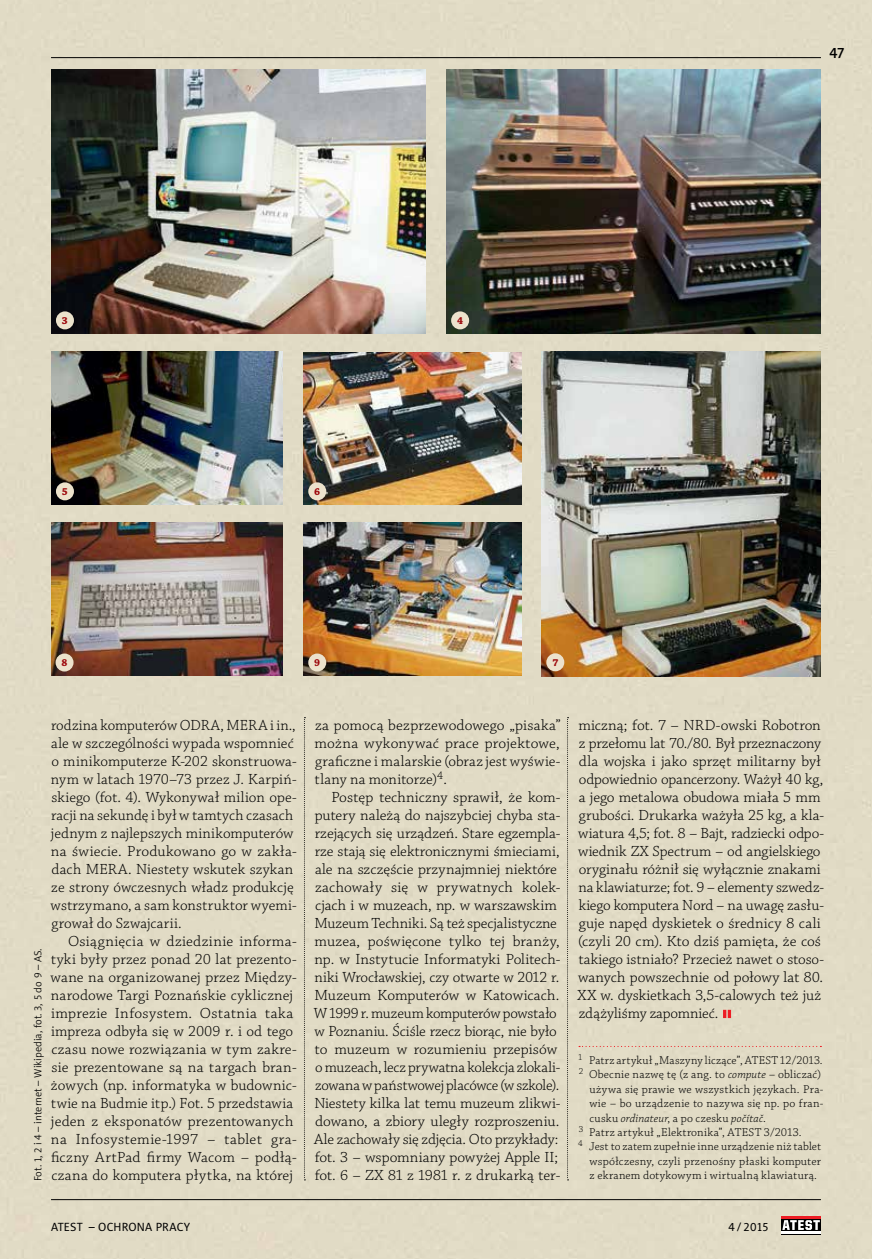
<style>
.page{position:relative;width:872px;height:1259px;background:#e1dbc5}
.page>*{position:absolute;margin:0;border:0;box-sizing:border-box;transform-origin:0 0}
.t1{font:300 15.45px/18px "Chaparral Pro";letter-spacing:.005em;color:#000}
.t2{font:15px "Naomi Sans EFN Medium";color:#000}
.t3{font:300 12px "Chaparral Pro";letter-spacing:.02em;color:#000}
.t4{font:italic 300 12px "Chaparral Pro";letter-spacing:.01em;color:#000}
.t5{font:12px "Naomi Sans EFN";letter-spacing:.015em;color:#000}
.t6{font:700 10.65px "Chaparral Pro";color:#9e0b0f}
.t7{font:10.5px "Naomi Sans EFN Light";color:#000}
.s1{font-style:italic}
.s2{font-style:normal}
</style>
<div class="page">
<svg style="left:579px;top:1046px;width:242px;height:1px"></svg>
<svg style="left:723px;top:1009px;width:8px;height:9px"></svg>
<svg style="left:567px;top:717px;width:1px;height:463px"></svg>
<svg style="left:304px;top:717px;width:1px;height:463px"></svg>
<img style="left:51px;top:70px;width:374px;height:264px">
<img style="left:446px;top:70px;width:375px;height:264px">
<img style="left:51px;top:352px;width:231px;height:153px">
<img style="left:304px;top:352px;width:217px;height:152px">
<img style="left:542px;top:352px;width:279px;height:324px">
<img style="left:51px;top:523px;width:231px;height:153px">
<img style="left:304px;top:523px;width:217px;height:153px">
<hr style="left:51px;top:57px;width:770px;height:1px;background:#000">
<div style="left:781px;top:1218px;width:40px;height:13px;background:#000"></div>
<hr style="left:781px;top:1231px;width:40px;height:2px;background:#fff">
<hr style="left:781px;top:1216px;width:40px;height:2px;background:#ed1d24">
<hr style="left:781px;top:1233px;width:40px;height:1px;background:#000">
<svg style="left:782px;top:1220px;width:38px;height:10px"></svg>
<hr style="left:51px;top:1199px;width:770px;height:1px;background:#000">
<div style="left:56px;top:311px;width:18px;height:18px;background:#ece2cc;border-radius:50%"></div>
<div style="left:56px;top:482px;width:18px;height:18px;background:#ece2cc;border-radius:50%"></div>
<div style="left:308px;top:482px;width:18px;height:18px;background:#ece2cc;border-radius:50%"></div>
<div style="left:546px;top:653px;width:18px;height:18px;background:#ece2cc;border-radius:50%"></div>
<div style="left:56px;top:653px;width:18px;height:18px;background:#ece2cc;border-radius:50%"></div>
<div style="left:308px;top:653px;width:18px;height:18px;background:#ece2cc;border-radius:50%"></div>
<div style="left:451px;top:311px;width:18px;height:18px;background:#ece2cc;border-radius:50%"></div>
<p class="t2" style="left:829px;top:44px;width:17px">47</p>
<p class="t6" style="left:62px;top:315px;width:7px">3</p>
<p class="t6" style="left:62px;top:486px;width:8px">5</p>
<p class="t6" style="left:314px;top:486px;width:8px">6</p>
<p class="t6" style="left:457px;top:315px;width:8px">4</p>
<p class="t6" style="left:62px;top:657px;width:8px">8</p>
<p class="t6" style="left:314px;top:657px;width:8px">9</p>
<p class="t6" style="left:552px;top:656px;width:7px">7</p>
<p class="t1" style="left:51px;top:717px;width:248px">rodzina komputerów ODRA, MERA i in., ale w szczególności wypada wspomnieć o minikomputerze K‑202 skonstruowa‑ nym w latach 1970–73 przez J. Karpiń‑ skiego (fot. 4). Wykonywał milion ope‑ racji na sekundę i był w tamtych czasach jednym z najlepszych minikomputerów na świecie. Produkowano go w zakła‑ dach MERA. Niestety wskutek szykan ze strony ówczesnych władz produkcję wstrzymano, a sam konstruktor wyemi‑ grował do Szwajcarii.</p>
<p class="t1" style="left:51px;top:933px;width:248px;text-indent:17px">Osiągnięcia w dziedzinie informa‑ tyki były przez ponad 20 lat prezento‑ wane na organizowanej przez Między‑ narodowe Targi Poznańskie cyklicznej imprezie Infosystem. Ostatnia taka impreza odbyła się w 2009 r. i od tego czasu nowe rozwiązania w tym zakre‑ sie prezentowane są na targach bran‑ żowych (np. informatyka w budownic‑ twie na Budmie itp.) Fot. 5 przedstawia jeden z eksponatów prezentowanych na Infosystemie‑1997 – tablet gra‑ ficzny ArtPad firmy Wacom – podłą‑ czana do komputera płytka, na której</p>
<p class="t7" style="left:32px;top:1181px;width:234px;rotate:-90deg">Fot. 1, 2 i 4 – internet – Wikipedia, fot. 3, 5 do 9 – AS.</p>
<p class="t1" style="left:315px;top:717px;width:248px;text-align:justify">za pomocą bezprzewodowego „pisaka” można wykonywać prace projektowe, graficzne i malarskie (obraz jest wyświe‑ tlany na monitorze)<sup>4</sup>.</p>
<p class="t1" style="left:314px;top:789px;width:248px;text-indent:17px">Postęp techniczny sprawił, że kom‑ putery należą do najszybciej chyba sta‑ rzejących się urządzeń. Stare egzempla‑ rze stają się elektronicznymi śmieciami, ale na szczęście przynajmniej niektóre zachowały się w prywatnych kolek‑ cjach i w muzeach, np. w warszawskim Muzeum Techniki. Są też specjalistyczne muzea, poświęcone tylko tej branży, np. w Instytucie Informatyki Politech‑ niki Wrocławskiej, czy otwarte w 2012 r.<br>Muzeum Komputerów w Katowicach.<br>W 1999 r. muzeum komputerów powstało w Poznaniu. Ściśle rzecz biorąc, nie było to muzeum w rozumieniu przepisów o muzeach, lecz prywatna kolekcja zlokali‑ zowana w państwowej placówce (w szkole).<br>Niestety kilka lat temu muzeum zlikwi‑ dowano, a zbiory uległy rozproszeniu.<br>Ale zachowały się zdjęcia. Oto przykłady: fot. 3 – wspomniany powyżej Apple II; fot. 6 – ZX 81 z 1981 r. z drukarką ter‑</p>
<p class="t1" style="left:577px;top:717px;width:248px">miczną; fot. 7 – NRD‑owski Robotron z przełomu lat 70./80. Był przeznaczony dla wojska i jako sprzęt militarny był odpowiednio opancerzony. Ważył 40 kg, a jego metalowa obudowa miała 5 mm grubości. Drukarka ważyła 25 kg, a kla‑ wiatura 4,5; fot. 8 – Bajt, radziecki odpo‑ wiednik ZX Spectrum – od angielskiego oryginału różnił się wyłącznie znakami na klawiaturze; fot. 9 – elementy szwedz‑ kiego komputera Nord – na uwagę zasłu‑ guje napęd dyskietek o średnicy 8 cali (czyli 20 cm). Kto dziś pamięta, że coś takiego istniało? Przecież nawet o stoso‑ wanych powszechnie od połowy lat 80.<br>XX w. dyskietkach 3,5‑calowych też już zdążyliśmy zapomnieć.</p>
<p class="t3" style="left:578px;top:1053px;width:245px"><sup>1</sup> Patrz artykuł „Maszyny liczące”, ATEST 12/2013.</p>
<p class="t3" style="left:578px;top:1068px;width:244px"><sup>2</sup> Obecnie nazwę tę (z ang. to <span class="s1">compute</span> – obliczać)</p>
<p class="t3" style="left:589px;top:1082px;width:235px">używa się prawie we wszystkich językach. Pra‑</p>
<p class="t3" style="left:589px;top:1097px;width:235px">wie – bo urządzenie to nazywa się np. po fran‑</p>
<p class="t4" style="left:589px;top:1111px;width:178px"><span class="s2">cusku</span> ordinateur<span class="s2">, a po czesku</span> počítač<span class="s2">.</span></p>
<p class="t3" style="left:579px;top:1125px;width:224px"><sup>3</sup> Patrz artykuł „Elektronika”, ATEST 3/2013.</p>
<p class="t3" style="left:578px;top:1140px;width:244px"><sup>4</sup> Jest to zatem zupełnie inne urządzenie niż tablet</p>
<p class="t3" style="left:589px;top:1154px;width:233px">współczesny, czyli przenośny płaski komputer</p>
<p class="t3" style="left:589px;top:1169px;width:229px">z ekranem dotykowym i wirtualną klawiaturą.</p>
<p class="t5" style="left:51px;top:1220px;width:141px">ATEST – OCHRONA PRACY</p>
<p class="t5" style="left:728px;top:1220px;width:42px">4 / 2015</p>
</div>
